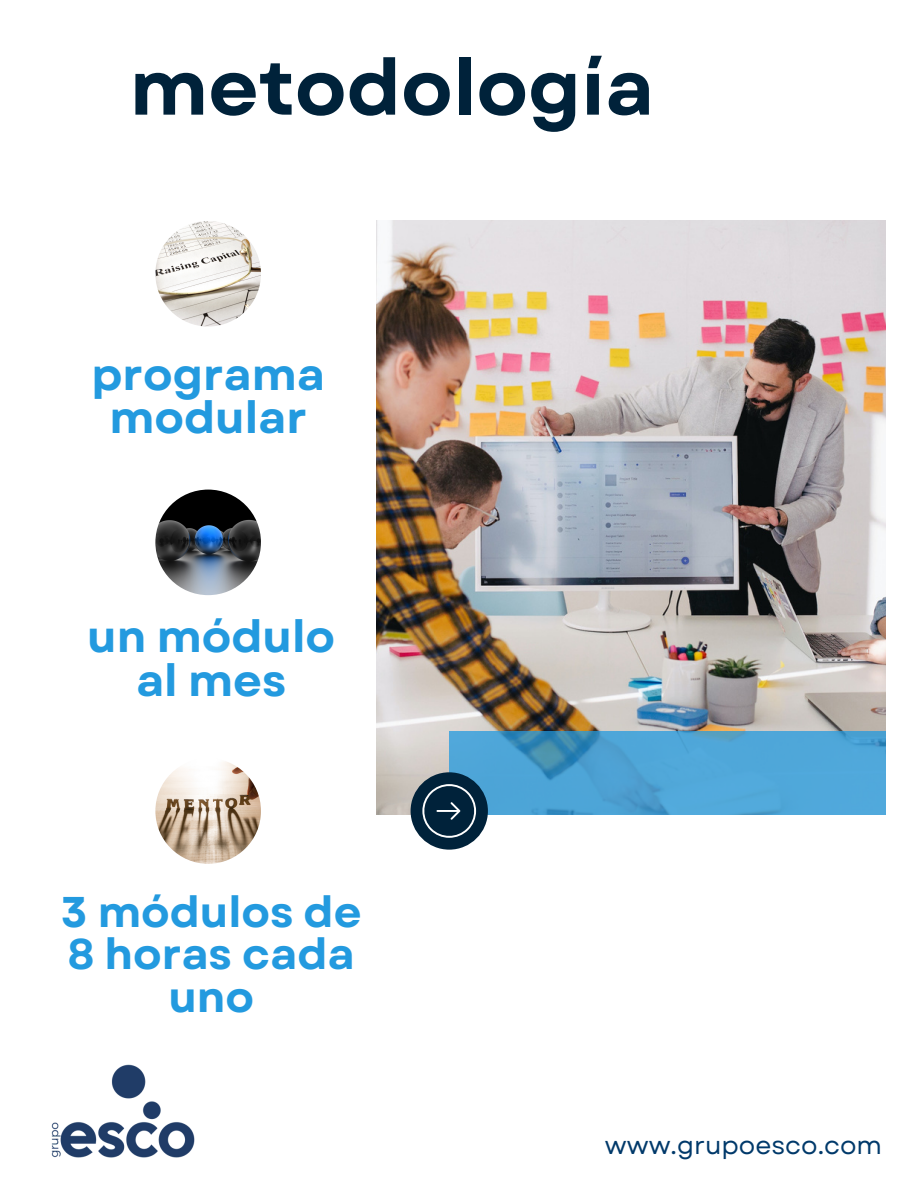
<style>
.page{position:relative;width:918px;height:1188px;background:#fff}
.page>*{position:absolute;margin:0;border:0;box-sizing:border-box;transform-origin:0 0}
.t1{font:700 77.55px "Garet";color:#00223a}
.t2{font:700 44.4px/43.8px "Garet";color:#239adf;text-align:center}
.t3{font:700 42.9px/42.8px "Garet";color:#239adf;text-align:center}
.t4{font:25.2px "Garet";color:#00396a}
</style>
<div class="page">
<img style="left:155px;top:221px;width:106px;height:106px;border-radius:50%">
<img style="left:155px;top:490px;width:106px;height:105px;border-radius:50%">
<img style="left:155px;top:758px;width:106px;height:106px;border-radius:50%">
<img style="left:376px;top:221px;width:510px;height:594px">
<svg style="left:449px;top:731px;width:437px;height:84px;fill:#4fa6d9"></svg>
<div style="left:411px;top:772px;width:77px;height:78px;background:#00223a;border-radius:50%"></div>
<svg style="left:422px;top:784px;width:55px;height:54px"></svg>
<img style="left:51px;top:1064px;width:144px;height:94px">
<p class="t1" style="left:130px;top:32px;width:526px">metodología</p>
<p class="t2" style="left:91px;top:352px;width:235px">programa modular</p>
<p class="t2" style="left:87px;top:615px;width:249px">un módulo al mes</p>
<p class="t3" style="left:61px;top:890px;width:302px">3 módulos de<br>8 horas cada uno</p>
<p class="t4" style="left:605px;top:1127px;width:279px">www.grupoesco.com</p>
</div>
